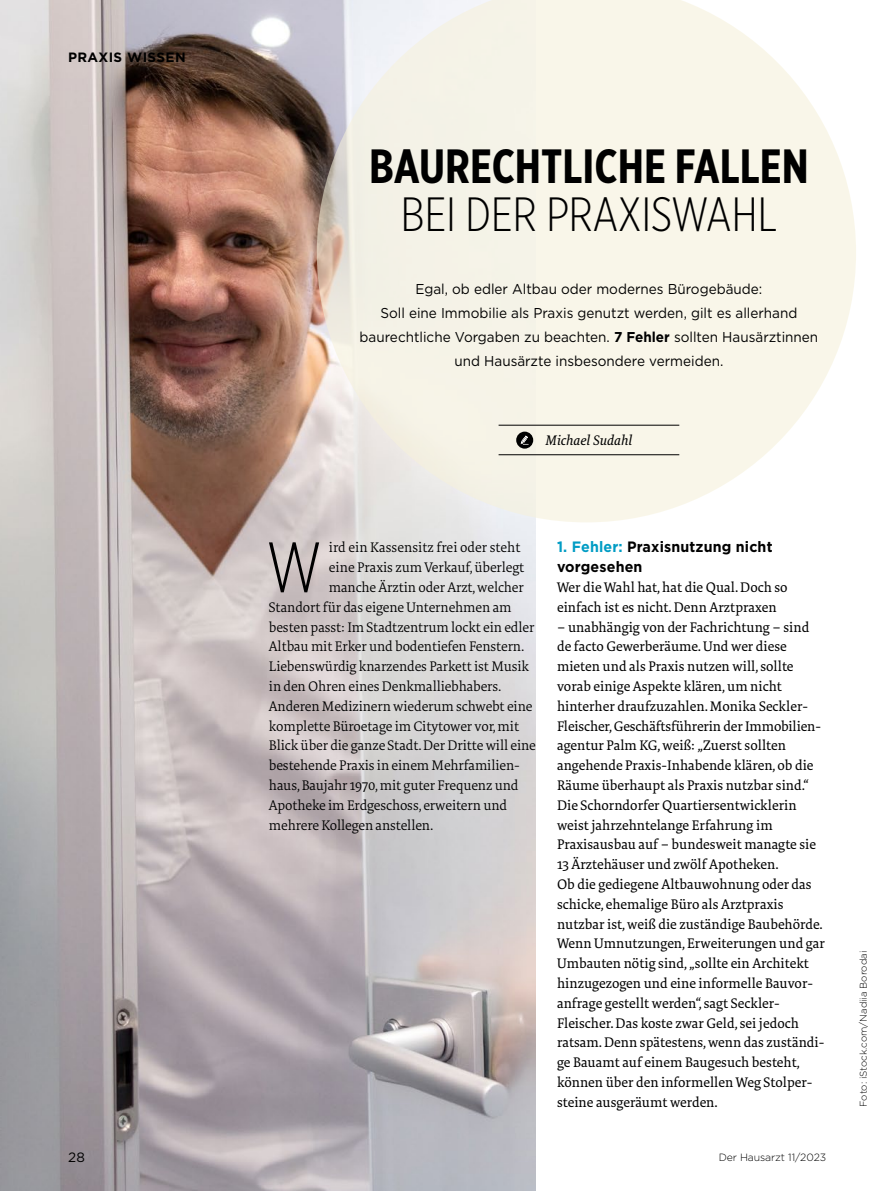
<style>
.page{position:relative;width:893px;height:1191px;background:#fff}
.page>*{position:absolute;margin:0;border:0;box-sizing:border-box;transform-origin:0 0}
.t1{font:300 70.8px "Gotham X Narrow";color:#000}
.t2{font:700 48px "Gotham X Narrow";color:#000}
.t3{font:300 48px "Gotham X Narrow";color:#000}
.t4{font:700 15px/19.8px "Gotham";letter-spacing:.01em;color:#000;scale:.95 1}
.t5{font:14.25px/19.8px "Tundra Pro";color:#000}
.t6{font:300 14.25px "Tundra Pro";letter-spacing:-.01em;color:#000}
.t7{font:14.25px/24px "Gotham";color:#000;text-align:center;scale:.95 1}
.t8{font:italic 14.25px "Tundra Pro";color:#000}
.t9{font:700 13.5px "Gotham";letter-spacing:.03em;color:#000}
.t10{font:13.5px "Gotham";color:#000}
.t11{font:300 10.5px "Gotham";letter-spacing:-.01em;color:#000}
.t12{font:300 9.75px "Gotham";color:#000}
.s1{font-weight:700}
.s2{color:#009cc4}
</style>
<div class="page">
<img style="left:0;top:0;width:536px;height:1191px">
<svg style="left:317px;top:0;width:539px;height:522px;background:#f4f1e7"></svg>
<svg style="left:516px;top:431px;width:17px;height:17px"></svg>
<hr style="left:499px;top:425px;width:180px;height:1px;background:#000">
<hr style="left:499px;top:454px;width:180px;height:1px;background:#000">
<p class="t9" style="left:68px;top:48px;width:119px">PRAXIS WISSEN</p>
<h2 class="t2" style="left:369px;top:137px;width:441px">BAURECHTLICHE FALLEN</h2>
<h2 class="t3" style="left:401px;top:186px;width:377px">BEI DER PRAXISWAHL</h2>
<p class="t7" style="left:360px;top:277px;width:484px">Egal, ob edler Altbau oder modernes Bürogebäude:<br>Soll eine Immobilie als Praxis genutzt werden, gilt es allerhand baurechtliche Vorgaben zu beachten. <span class="s1">7 Fehler</span> sollten Hausärztinnen und Hausärzte insbesondere vermeiden.</p>
<p class="t8" style="left:546px;top:431px;width:88px">Michael Sudahl</p>
<h1 class="t1" style="left:266px;top:525px;width:57px">W</h1>
<p class="t6" style="left:329px;top:539px;width:193px">ird ein Kassensitz frei oder steht</p>
<p class="t6" style="left:329px;top:559px;width:197px">eine Praxis zum Verkauf, überlegt</p>
<p class="t6" style="left:329px;top:578px;width:197px">manche Ärztin oder Arzt, welcher</p>
<p class="t6" style="left:269px;top:598px;width:244px">Standort für das eigene Unternehmen am</p>
<p class="t6" style="left:269px;top:618px;width:267px">besten passt: Im Stadtzentrum lockt ein edler</p>
<p class="t6" style="left:269px;top:638px;width:257px">Altbau mit Erker und bodentiefen Fenstern.</p>
<p class="t6" style="left:269px;top:658px;width:262px">Liebenswürdig knarzendes Parkett ist Musik</p>
<p class="t6" style="left:269px;top:677px;width:234px">in den Ohren eines Denkmalliebhabers.</p>
<p class="t6" style="left:269px;top:697px;width:265px">Anderen Medizinern wiederum schwebt eine</p>
<p class="t6" style="left:269px;top:717px;width:252px">komplette Büroetage im Citytower vor, mit</p>
<p class="t6" style="left:269px;top:737px;width:269px">Blick über die ganze Stadt. Der Dritte will eine</p>
<p class="t6" style="left:269px;top:756px;width:252px">bestehende Praxis in einem Mehrfamilien-</p>
<p class="t6" style="left:269px;top:776px;width:251px">haus, Baujahr 1970, mit guter Frequenz und</p>
<p class="t6" style="left:269px;top:796px;width:240px">Apotheke im Erdgeschoss, erweitern und</p>
<p class="t6" style="left:269px;top:816px;width:166px">mehrere Kollegen anstellen.</p>
<p class="t4" style="left:557px;top:537px;width:228px"><span class="s2">1. Fehler:</span> Praxisnutzung nicht vorgesehen</p>
<p class="t5" style="left:557px;top:577px;width:232px">Wer die Wahl hat, hat die Qual. Doch so einfach ist es nicht. Denn Arztpraxen</p>
<p class="t5" style="left:557px;top:617px;width:269px">– unabhängig von der Fachrichtung – sind de facto Gewerberäume. Und wer diese mieten und als Praxis nutzen will, sollte vorab einige Aspekte klären, um nicht hinterher draufzuzahlen. Monika Seckler-Fleischer, Geschäftsführerin der Immobilien&shy;agentur Palm KG, weiß: „Zuerst sollten angehende Praxis-Inhabende klären, ob die Räume überhaupt als Praxis nutzbar sind.“ Die Schorndorfer Quartiersentwicklerin weist jahrzehntelange Erfahrung im Praxisausbau auf – bundesweit managte sie 13 Ärztehäuser und zwölf Apotheken.<br>Ob die gediegene Altbauwohnung oder das schicke, ehemalige Büro als Arztpraxis nutzbar ist, weiß die zuständige Baubehörde.<br>Wenn Umnutzungen, Erweiterungen und gar Umbauten nötig sind, „sollte ein Architekt hinzugezogen und eine informelle Bauvor&shy;anfrage gestellt werden“, sagt Seckler-Fleischer. Das koste zwar Geld, sei jedoch ratsam. Denn spätestens, wenn das zuständi&shy;ge Bauamt auf einem Baugesuch besteht, können über den informellen Weg Stolper&shy;steine ausgeräumt werden.</p>
<p class="t10" style="left:68px;top:1148px;width:18px">28</p>
<p class="t11" style="left:719px;top:1150px;width:109px">Der Hausarzt 11/2023</p>
<p class="t12" style="left:857px;top:1107px;width:157px;rotate:-90deg">Foto: iStock.com/Nadiia Borodai</p>
</div>
